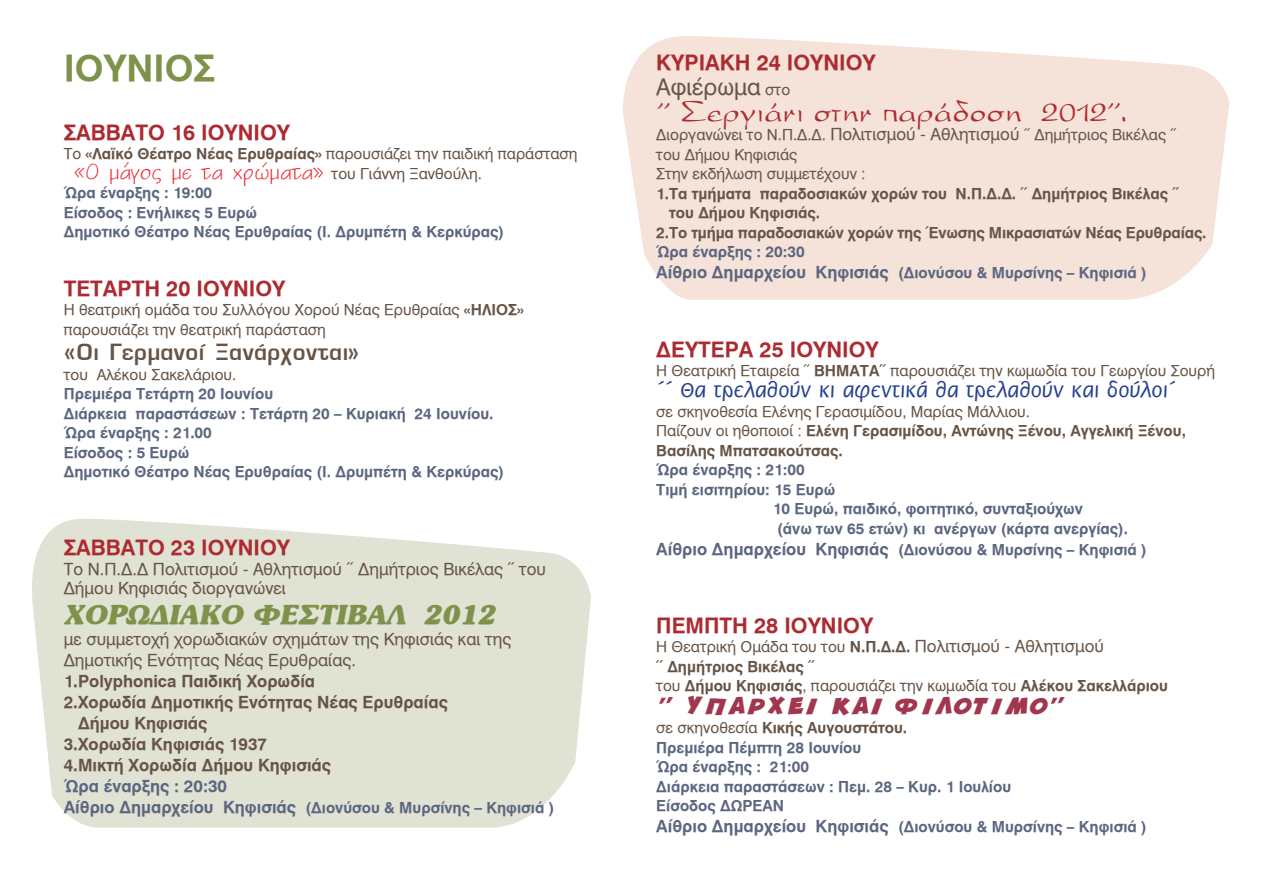
<style>
.page{position:relative;width:1263px;height:893px;background:#fff}
.page>*{position:absolute;margin:0;border:0;box-sizing:border-box;transform-origin:0 0}
.t1{font:36px "UB Helvetica Bold";color:#7e924b}
.t2{font:33px "UB King";color:#ac2b31}
.t3{font:28.5px "UB Souvenir Black Italic";color:#7e924b}
.t4{font:25.5px "UB Europa Bold";color:#665446}
.t5{font:24px "UB Fine";color:#ed1c24}
.t6{font:24px "UB Free";color:#a1374f}
.t7{font:22.5px "UB Flores";color:#25408f}
.t8{font:22.5px "UB Helvetica";color:#665446}
.t9{font:21px "UB Helvetica Bold";color:#ac2b31}
.t10{font:16.5px/19.5px "UB Helvetica";color:#665446}
.t11{font:16.5px "UB Helvetica Bold";color:#665446}
.t12{font:16.5px "UB Helvetica Bold";color:#5c6680}
.t13{font:15px/19.5px "UB Helvetica Bold";color:#5c6680}
.t14{font:15px/19.5px "UB Helvetica";color:#665446}
.t15{font:15px/19.5px "UB Helvetica Bold";color:#665446}
.s1{font-family:"UB Helvetica Bold"}
.s2{font-family:"UB Helvetica";font-size:15px;color:#665446}
.s3{font-size:16.5px}
.s4{font-size:15px}
.s5{font-family:"UB Helvetica"}
.s6{font-family:"UB Helvetica Bold";font-size:15px}
.s7{font-family:"UB Helvetica";color:#665446}
.s8{color:#665446}
</style>
<div class="page">
<svg style="left:623px;top:36px;width:606px;height:264px;background:#f6e4db"></svg>
<svg style="left:32px;top:518px;width:559px;height:310px;background:#e3e5d8"></svg>
<h1 class="t1" style="left:64px;top:47px;width:153px">ΙΟΥΝΙΟΣ</h1>
<h3 class="t9" style="left:64px;top:120px;width:29px">ΣΆΒΒΑΤΟ</h3>
<h3 class="t9" style="left:171px;top:120px;width:121px">16 IOYNIOY</h3>
<p class="t14" style="left:64px;top:144px;width:515px">Το <span class="s1">«ΛΑΪΚΌ ΘΈΑΤΡΟ ΝΈΑΣ ΕΡΥΘΡΑΊΑΣ»</span> παρουσιάζει την παιδική παράσταση</p>
<h3 class="t5" style="left:73px;top:159px;width:410px">«Ο μάγος με τα χρώματα» <span class="s2">του Γιάννη Ξανθούλη.</span></h3>
<p class="t13" style="left:64px;top:183px;width:442px">ΏΡΑ ΈΝΑΡΞΗΣ : 19:00<br>ΕΊΣΟΔΟΣ : ΕΝΉΛΙΚΕΣ 5 ΕΥΡΏ<br>ΔΗΜΟΤΙΚΌ ΘΈΑΤΡΟ ΝΈΑΣ ΕΡΥΘΡΑΊΑΣ (Ι. ΔΡΥΜΠΈΤΗ &amp; ΚΕΡΚΎΡΑΣ)</p>
<h3 class="t9" style="left:64px;top:276px;width:223px">ΤΕΤΆΡΤΗ 20 IOYNI OY</h3>
<p class="t14" style="left:64px;top:300px;width:462px">Η θεατρική ομάδα του Συλλόγου Χορού Νέας Ερυθραίας <span class="s1">«ΗΛΙΟΣ» </span>παρουσιάζει την θεατρική παράσταση</p>
<h3 class="t4" style="left:64px;top:340px;width:296px">«Οι Γερμανοί Ξανάρχονται»</h3>
<p class="t14" style="left:64px;top:365px;width:174px">του Αλέκου Σακελάριου.</p>
<p class="t13" style="left:64px;top:384px;width:442px">ΠΡΕΜΙΈΡΑ ΤΕΤΆΡΤΗ 20 ΙΟΥΝΊΟΥ<br>ΔΙΆΡΚΕΙΑ ΠΑΡΑΣΤΆΣΕΩΝ : ΤΕΤΆΡΤΗ 20 – ΚΥΡΙΑΚΉ 24 ΙΟΥΝΊΟΥ.<br>ΏΡΑ ΈΝΑΡΞΗΣ : 21.00<br>ΕΊΣΟΔΟΣ : 5 ΕΥΡΏ<br>ΔΗΜΟΤΙΚΌ ΘΈΑΤΡΟ ΝΈΑΣ ΕΡΥΘΡΑΊΑΣ (Ι. ΔΡΥΜΠΈΤΗ &amp; ΚΕΡΚΎΡΑΣ)</p>
<h3 class="t9" style="left:64px;top:536px;width:228px">ΣΑΒΒΑΤΟ 23 IOYNI OY</h3>
<p class="t10" style="left:64px;top:559px;width:484px">Το Ν.Π.Δ.Δ Πολιτισμού - Αθλητισμού ΄΄ Δημήτριος Βικέλας ΄΄ του<br>Δήμου Κηφισιάς διοργανώνει</p>
<h3 class="t3" style="left:64px;top:599px;width:433px">ΧΟΡΩΔΙΑΚΟ ΦΕΣΤΙΒΑΛ 2012</h3>
<p class="t10" style="left:64px;top:629px;width:449px;line-height:21px">με συμμετοχή χορωδιακών σχημάτων της Κηφισιάς και της<br>Δημοτικής Ενότητας Νέας Ερυθραίας.</p>
<p class="t11" style="left:64px;top:672px;width:253px">1.POLYPHONICA ΠΑΙΔΙΚΉ ΧΟΡΩΔΊΑ</p>
<p class="t11" style="left:64px;top:693px;width:386px">2.ΧΟΡΩΔΊΑ ΔΗΜΟΤΙΚΉΣ ΕΝΌΤΗΤΑΣ ΝΈΑΣ ΕΡΥΘΡΑΊΑΣ</p>
<p class="t11" style="left:78px;top:714px;width:131px">ΔΉΜΟΥ ΚΗΦΙΣΙΆΣ</p>
<p class="t11" style="left:64px;top:735px;width:205px">3.ΧΟΡΩΔΊΑ ΚΗΦΙΣΙΆΣ 1937</p>
<p class="t11" style="left:64px;top:756px;width:269px">4.ΜΙΚΤΉ ΧΟΡΩΔΊΑ ΔΉΜΟΥ ΚΗΦΙΣΙΆΣ</p>
<p class="t12" style="left:64px;top:777px;width:165px">ΏΡΑ ΈΝΑΡΞΗΣ : 20:30</p>
<p class="t13" style="left:64px;top:798px;width:492px"><span class="s3">ΑΊΘΡΙΟ ΔΗΜΑΡΧΕΊΟΥ ΚΗΦΙΣΙΆΣ</span> (ΔΙΟΝΎΣΟΥ &amp; ΜΥΡΣΊΝΗΣ – ΚΗΦΙΣΙΆ )</p>
<h3 class="t9" style="left:656px;top:50px;width:221px">ΚΥΡΙΑΚΗ 24 IOYNI OY</h3>
<h3 class="t8" style="left:656px;top:75px;width:135px">Αφιέρωμα <span class="s4">στο</span></h3>
<h2 class="t2" style="left:656px;top:97px;width:471px">΄΄ Σεργιάνι στην παράδοση 2012΄΄.</h2>
<p class="t14" style="left:656px;top:126px;width:522px">Διοργανώνει το Ν.Π.Δ.Δ. <span class="s3">Πολιτισμού - Αθλητισμού</span> ΄΄ Δημήτριος Βικέλας ΄΄ του Δήμου Κηφισιάς<br>Στην εκδήλωση συμμετέχουν :</p>
<p class="t15" style="left:656px;top:184px;width:524px">1.ΤΑ ΤΜΉΜΑΤΑ ΠΑΡΑΔΟΣΙΑΚΏΝ ΧΟΡΏΝ ΤΟΥ Ν.Π.Δ.Δ. ΄΄ ΔΗΜΉΤΡΙΟΣ ΒΙΚΈΛΑΣ ΄΄</p>
<p class="t15" style="left:669px;top:203px;width:152px">ΤΟΥ ΔΉΜΟΥ ΚΗΦΙΣΙΆΣ.</p>
<p class="t15" style="left:656px;top:223px;width:552px">2.ΤΟ ΤΜΉΜΑ ΠΑΡΑΔΟΣΙΑΚΏΝ ΧΟΡΏΝ ΤΗΣ ΈΝΩΣΗΣ ΜΙΚΡΑΣΙΑΤΏΝ ΝΈΑΣ ΕΡΥΘΡΑΊΑΣ.</p>
<p class="t13" style="left:656px;top:242px;width:492px;line-height:21px">ΏΡΑ ΈΝΑΡΞΗΣ : 20:30<br><span class="s3">ΑΊΘΡΙΟ ΔΗΜΑΡΧΕΊΟΥ ΚΗΦΙΣΙΆΣ</span> (ΔΙΟΝΎΣΟΥ &amp; ΜΥΡΣΊΝΗΣ – ΚΗΦΙΣΙΆ )</p>
<h3 class="t9" style="left:656px;top:337px;width:224px">ΔΕΥΤΕΡΑ 25 IOYNI OY</h3>
<p class="t14" style="left:656px;top:361px;width:560px">Η Θεατρική Εταιρεία ΄΄ <span class="s1">ΒΗΜΑΤΑ΄΄</span> παρουσιάζει την κωμωδία του Γεωργίου Σουρή</p>
<h3 class="t7" style="left:656px;top:378px;width:520px">΄΄ Θα τρελαθούν κι αφεντικά θα τρελαθούν και δούλοι΄</h3>
<p class="t14" style="left:656px;top:402px;width:375px">σε σκηνοθεσία Ελένης Γερασιμίδου, Μαρίας Μάλλιου.</p>
<p class="t15" style="left:656px;top:421px;width:531px"><span class="s5">Παίζουν οι ηθοποιοί :</span> ΕΛΈΝΗ ΓΕΡΑΣΙΜΊΔΟΥ, ΑΝΤΏΝΗΣ ΞΈΝΟΥ, ΑΓΓΕΛΙΚΉ ΞΈΝΟΥ,<br>ΒΑΣΊΛΗΣ ΜΠΑΤΣΑΚΟΎΤΣΑΣ.</p>
<p class="t13" style="left:656px;top:460px;width:150px">ΏΡΑ ΈΝΑΡΞΗΣ : 21:00</p>
<p class="t13" style="left:656px;top:479px;width:181px">ΤΙΜΉ ΕΙΣΙΤΗΡΊΟΥ: 15 ΕΥΡΏ</p>
<p class="t13" style="left:773px;top:499px;width:311px">10 ΕΥΡΏ, ΠΑΙΔΙΚΌ, ΦΟΙΤΗΤΙΚΌ, ΣΥΝΤΑΞΙΟΎΧΩΝ</p>
<p class="t13" style="left:777px;top:518px;width:352px">(ΆΝΩ ΤΩΝ 65 ΕΤΏΝ) ΚΙ ΑΝΈΡΓΩΝ (ΚΆΡΤΑ ΑΝΕΡΓΊΑΣ).</p>
<p class="t13" style="left:656px;top:539px;width:492px"><span class="s3">ΑΊΘΡΙΟ ΔΗΜΑΡΧΕΊΟΥ ΚΗΦΙΣΙΆΣ</span> (ΔΙΟΝΎΣΟΥ &amp; ΜΥΡΣΊΝΗΣ – ΚΗΦΙΣΙΆ )</p>
<h3 class="t9" style="left:656px;top:613px;width:218px">ΠΕΜΠΤΗ 28 IOYNIOY</h3>
<p class="t10" style="left:656px;top:637px;width:449px"><span class="s4">Η Θεατρική Ομάδα του του</span> <span class="s6">Ν.Π.Δ.Δ.</span> Πολιτισμού - Αθλητισμού</p>
<p class="t15" style="left:656px;top:656px;width:513px">΄΄ ΔΗΜΉΤΡΙΟΣ ΒΙΚΈΛΑΣ ΄΄<br><span class="s5">του</span> ΔΉΜΟΥ ΚΗΦΙΣΙΆΣ<span class="s5">, παρουσιάζει την κωμωδία του</span> ΑΛΈΚΟΥ ΣΑΚΕΛΛΆΡΙΟΥ</p>
<h3 class="t6" style="left:656px;top:690px;width:410px">“ Υπάρχει και φιλότιμο”</h3>
<p class="t13" style="left:656px;top:718px;width:356px"><span class="s7">σε σκηνοθεσία</span> <span class="s8">ΚΙΚΉΣ ΑΥΓΟΥΣΤΆΤΟΥ.<br></span>ΠΡΕΜΙΈΡΑ ΠΈΜΠΤΗ 28 ΙΟΥΝΊΟΥ<br>ΏΡΑ ΈΝΑΡΞΗΣ : 21:00<br>ΔΙΆΡΚΕΙΑ ΠΑΡΑΣΤΆΣΕΩΝ : ΠΕΜ. 28 – ΚΥΡ. 1 ΙΟΥΛΊΟΥ<br>ΕΊΣΟΔΟΣ ΔΩΡΕΑΝ</p>
<p class="t13" style="left:656px;top:817px;width:492px"><span class="s3">ΑΊΘΡΙΟ ΔΗΜΑΡΧΕΊΟΥ ΚΗΦΙΣΙΆΣ</span> (ΔΙΟΝΎΣΟΥ &amp; ΜΥΡΣΊΝΗΣ – ΚΗΦΙΣΙΆ )</p>
</div>
